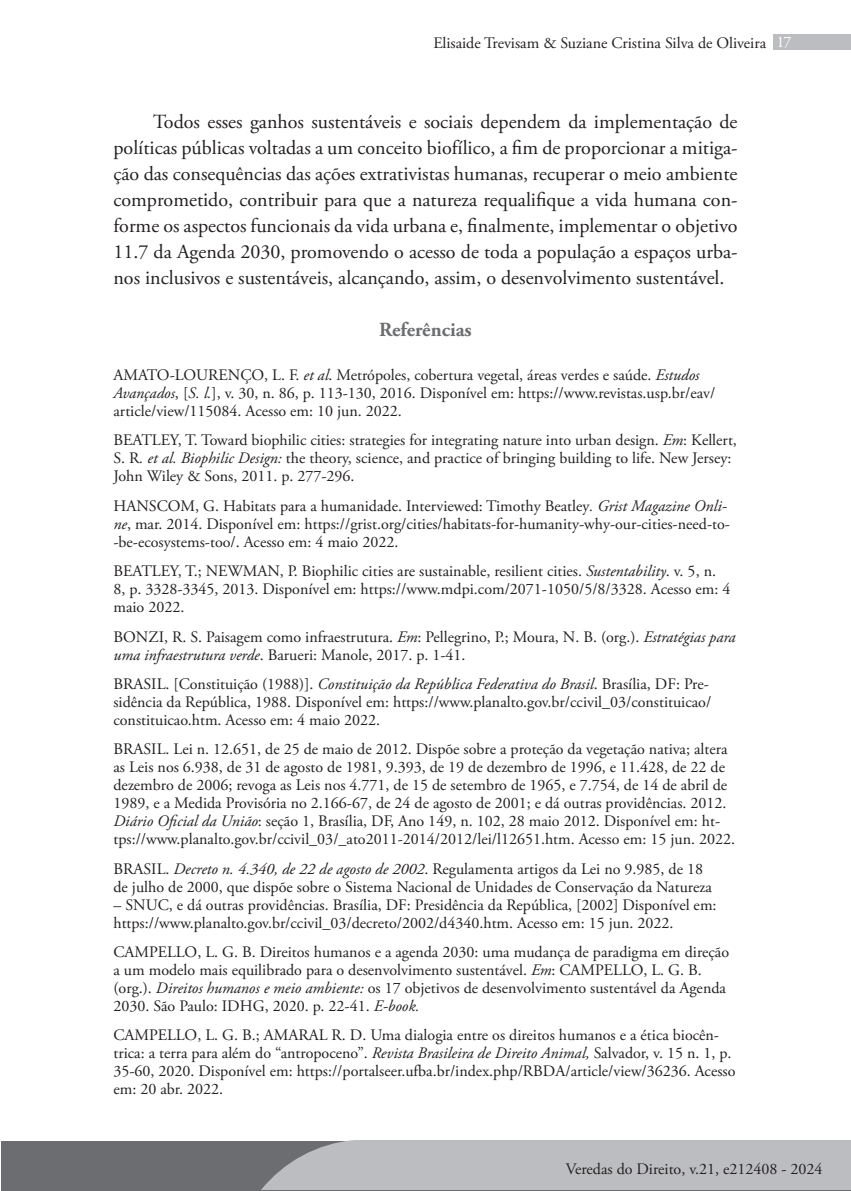
<style>
.page{position:relative;width:851px;height:1191px;background:#fff}
.page>*{position:absolute;margin:0;border:0;box-sizing:border-box;transform-origin:0 0}
.t1{font:20px/26px "Adobe Garamond Pro";color:#231f20;text-align:justify}
.t2{font:700 20px "Adobe Garamond Pro";color:#6c6d70}
.t3{font:16px/18px "Adobe Garamond Pro";color:#231f20}
.s1{color:#fff}
.s2{font-style:italic}
</style>
<div class="page">
<div style="left:1px;top:1141px;width:849px;height:50px;background:#6c6d70"></div>
<hr style="left:0;top:1140px;width:1px;height:50px;background:#6c6d70">
<div style="left:773px;top:34px;width:77px;height:16px;background:#bcbdc0"></div>
<div style="left:261px;top:1140px;width:589px;height:50px;background:#bcbdc0"></div>
<p class="t3" style="left:433px;top:34px;width:359px">Elisaide Trevisam &amp; Suziane Cristina Silva de Oliveira <span class="s1">17</span></p>
<p class="t1" style="left:113px;top:109px;width:625px;text-indent:40px">Todos esses ganhos sustentáveis e sociais dependem da implementação de políticas públicas voltadas a um conceito biofílico, a fim de proporcionar a mitiga&shy;ção das consequências das ações extrativistas humanas, recuperar o meio ambiente comprometido, contribuir para que a natureza requalifique a vida humana con&shy;forme os aspectos funcionais da vida urbana e, finalmente, implementar o objetivo 11.7 da Agenda 2030, promovendo o acesso de toda a população a espaços urba&shy;nos inclusivos e sustentáveis, alcançando, assim, o desenvolvimento sustentável.</p>
<p class="t2" style="left:379px;top:318px;width:94px">Referências</p>
<p class="t3" style="left:113px;top:366px;width:603px">AMATO-LOURENÇO, L. F. <span class="s2">et al</span>. Metrópoles, cobertura vegetal, áreas verdes e saúde. <span class="s2">Estudos<br>Avançados</span>, [<span class="s2">S. l.</span>], v. 30, n. 86, p. 113-130, 2016. Disponível em: https://www.revistas.usp.br/eav/ article/view/115084. Acesso em: 10 jun. 2022.</p>
<p class="t3" style="left:113px;top:432px;width:625px">BEATLEY, T. Toward biophilic cities: strategies for integrating nature into urban design. <span class="s2">Em</span>: Kellert,<br>S. R<span class="s2">. et al. Biophilic Design:</span> the theory, science, and practice of bringing building to life. New Jersey:<br>John Wiley &amp; Sons, 2011. p. 277-296.</p>
<p class="t3" style="left:113px;top:497px;width:618px">HANSCOM, G. Habitats para a humanidade. Interviewed: Timothy Beatley<span class="s2">. Grist Magazine Onli&shy;ne</span>, mar. 2014. Disponível em: https://grist.org/cities/habitats-for-humanity-why-our-cities-need-to--be-ecosystems-too/. Acesso em: 4 maio 2022.</p>
<p class="t3" style="left:113px;top:562px;width:618px">BEATLEY, T.; NEWMAN, P. Biophilic cities are sustainable, resilient cities. <span class="s2">Sustentability</span>. v. 5, n.<br>8, p. 3328-3345, 2013. Disponível em: https://www.mdpi.com/2071-1050/5/8/3328. Acesso em: 4 maio 2022.</p>
<p class="t3" style="left:113px;top:628px;width:623px">BONZI, R. S. Paisagem como infraestrutura. <span class="s2">Em</span>: Pellegrino, P.; Moura, N. B. (org.). <span class="s2">Estratégias para uma infraestrutura verde</span>. Barueri: Manole, 2017. p. 1-41.</p>
<p class="t3" style="left:113px;top:675px;width:599px">BRASIL. [Constituição (1988)]. <span class="s2">Constituição da República Federativa do Brasil</span>. Brasília, DF: Pre&shy;sidência da República, 1988. Disponível em: https://www.planalto.gov.br/ccivil_03/constituicao/ constituicao.htm. Acesso em: 4 maio 2022.</p>
<p class="t3" style="left:113px;top:740px;width:623px">BRASIL. Lei n. 12.651, de 25 de maio de 2012. Dispõe sobre a proteção da vegetação nativa; altera as Leis nos 6.938, de 31 de agosto de 1981, 9.393, de 19 de dezembro de 1996, e 11.428, de 22 de dezembro de 2006; revoga as Leis nos 4.771, de 15 de setembro de 1965, e 7.754, de 14 de abril de 1989, e a Medida Provisória no 2.166-67, de 24 de agosto de 2001; e dá outras providências. 2012.<br><span class="s2">Diário Oficial da União</span>: seção 1, Brasília, DF, Ano 149, n. 102, 28 maio 2012. Disponível em: ht&shy;tps://www.planalto.gov.br/ccivil_03/_ato2011-2014/2012/lei/l12651.htm. Acesso em: 15 jun. 2022.</p>
<p class="t3" style="left:113px;top:860px;width:600px">BRASIL. <span class="s2">Decreto n. 4.340, de 22 de agosto de 2002</span>. Regulamenta artigos da Lei no 9.985, de 18 de julho de 2000, que dispõe sobre o Sistema Nacional de Unidades de Conservação da Natureza</p>
<p class="t3" style="left:113px;top:896px;width:604px">– SNUC, e dá outras providências. Brasília, DF: Presidência da República, [2002] Disponível em: https://www.planalto.gov.br/ccivil_03/decreto/2002/d4340.htm. Acesso em: 15 jun. 2022.</p>
<p class="t3" style="left:113px;top:943px;width:617px">CAMPELLO, L. G. B. Direitos humanos e a agenda 2030: uma mudança de paradigma em direção a um modelo mais equilibrado para o desenvolvimento sustentável. <span class="s2">Em</span>: CAMPELLO, L. G. B. (org.). <span class="s2">Direitos humanos e meio ambiente:</span> os 17 objetivos de desenvolvimento sustentável da Agenda 2030. São Paulo: IDHG, 2020. p. 22-41. <span class="s2">E-book.</span></p>
<p class="t3" style="left:113px;top:1026px;width:623px">CAMPELLO, L. G. B.; AMARAL R. D. Uma dialogia entre os direitos humanos e a ética biocên&shy;trica: a terra para além do “antropoceno”. <span class="s2">Revista Brasileira de Direito Animal,</span> Salvador, v. 15 n. 1, p.<br>35-60, 2020. Disponível em: https://portalseer.ufba.br/index.php/RBDA/article/view/36236. Acesso em: 20 abr. 2022.</p>
<p class="t3" style="left:565px;top:1160px;width:258px">Veredas do Direito, v.21, e212408 - 2024</p>
</div>
